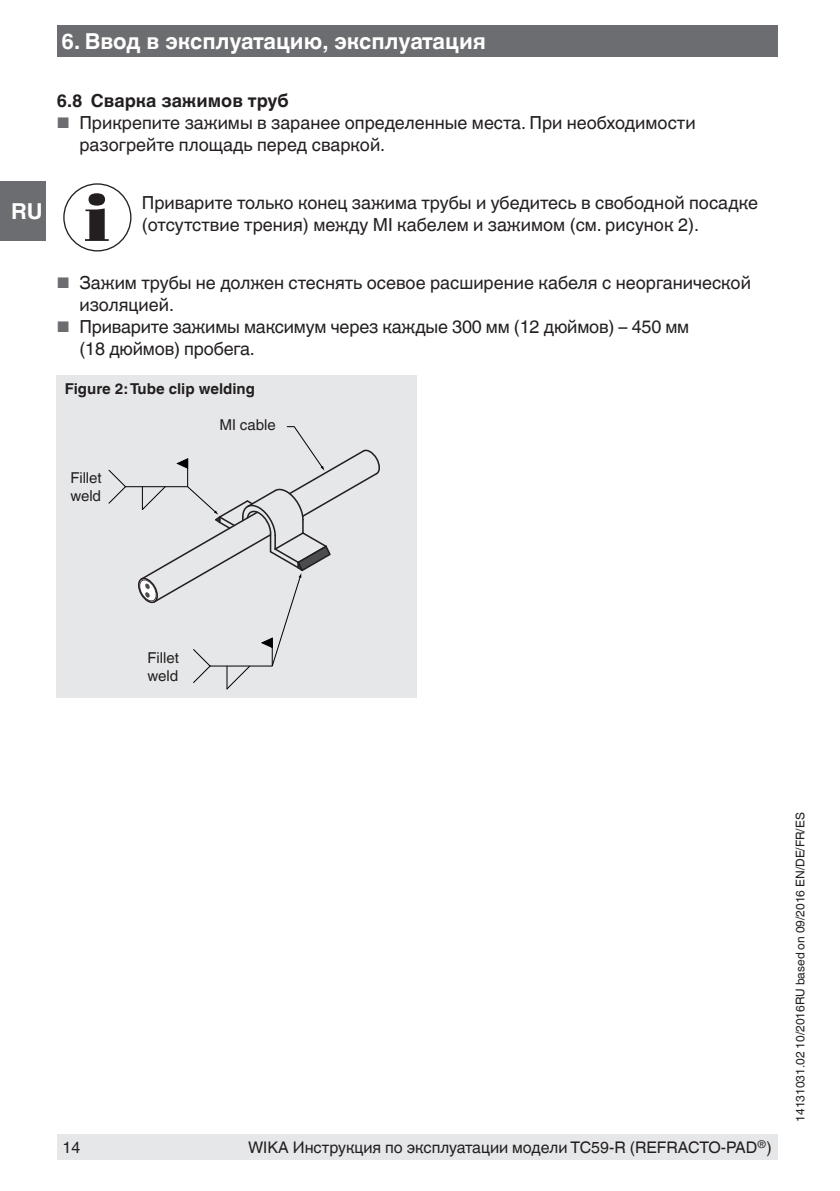
<style>
.page{position:relative;width:840px;height:1191px;background:#fff}
.page>*{position:absolute;margin:0;border:0;box-sizing:border-box;transform-origin:0 0}
.t1{font:700 22px "Helvetica World";color:#fff}
.t2{font:18px/22px "Helvetica World";color:#231f20}
.t3{font:700 18px "Helvetica World";color:#231f20}
.t4{font:16px "Helvetica World";color:#231f20}
.t5{font:15px/18px "Helvetica World";color:#231f20}
.t6{font:700 15px "Helvetica World";color:#231f20}
.t7{font:12px "Helvetica World";color:#231f20}
.s1{font-size:15.4px;color:#6c6d70}
</style>
<div class="page">
<div style="left:57px;top:26px;width:720px;height:31px;background:#6c6d70"></div>
<div style="left:0;top:181px;width:45px;height:60px;background:#6c6d70"></div>
<div style="left:57px;top:1134px;width:720px;height:25px;background:#e6e7e9"></div>
<svg style="left:85px;top:193px;width:24px;height:48px"></svg>
<div style="left:63px;top:183px;width:68px;height:68px;border:1px solid #231f20;border-radius:50%"></div>
<div style="left:57px;top:375px;width:360px;height:322px;background:#e6e7e9"></div>
<svg style="left:108px;top:426px;width:272px;height:264px"></svg>
<p class="t1" style="left:11px;top:199px;width:33px">RU</p>
<p class="t1" style="left:61px;top:29px;width:426px">6. Ввод в эксплуатацию, эксплуатация</p>
<p class="t3" style="left:57px;top:90px;width:233px">6.8 Сварка зажимов труб</p>
<p class="t2" style="left:79px;top:112px;width:617px;text-indent:-23px"><span class="s1">■</span> Прикрепите зажимы в заранее определенные места. При необходимости разогрейте площадь перед сваркой.</p>
<p class="t2" style="left:142px;top:192px;width:617px">Приварите только конец зажима трубы и убедитесь в свободной посадке (отсутствие трения) между MI кабелем и зажимом (см. рисунок 2).</p>
<p class="t2" style="left:79px;top:272px;width:672px;text-indent:-23px"><span class="s1">■</span> Зажим трубы не должен стеснять осевое расширение кабеля с неорганической изоляцией.</p>
<p class="t2" style="left:79px;top:316px;width:611px;text-indent:-23px"><span class="s1">■</span> Приварите зажимы максимум через каждые 300 мм (12 дюймов) – 450 мм (18 дюймов) пробега.</p>
<p class="t6" style="left:65px;top:379px;width:192px">Figure 2: Tube clip welding</p>
<p class="t5" style="left:219px;top:416px;width:58px">MI cable</p>
<p class="t5" style="left:70px;top:468px;width:33px">Fillet weld</p>
<p class="t5" style="left:147px;top:648px;width:33px">Fillet weld</p>
<p class="t4" style="left:62px;top:1137px;width:19px">14</p>
<p class="t4" style="left:248px;top:1137px;width:525px">WIKA Инструкция по эксплуатации модели TC59-R (REFRACTO-PAD<sup>®</sup>)</p>
<p class="t7" style="left:792px;top:1121px;width:311px;rotate:-90deg">14131031.02 10/2016RU based on 09/2016 EN/DE/FR/ES</p>
</div>
